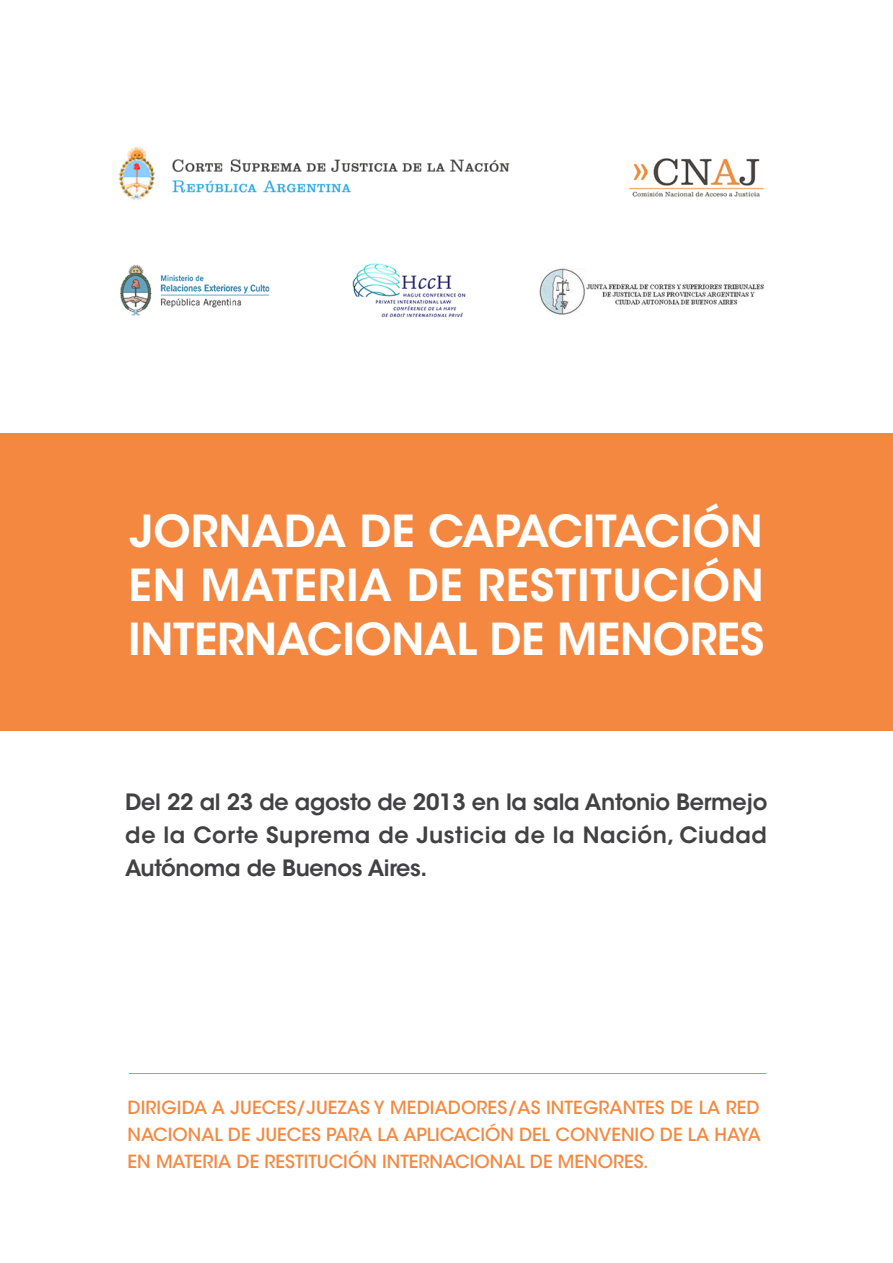
<style>
.page{position:relative;width:893px;height:1263px;background:#fff}
.page>*{position:absolute;margin:0;border:0;box-sizing:border-box;transform-origin:0 0}
.t1{font:600 43.8px/54px "ITC Avant Garde Std";letter-spacing:-.005em;color:#fff;text-align:justify}
.t2{font:600 22.35px/33px "ITC Avant Garde Std";letter-spacing:.025em;color:#414042;text-align:justify}
.t3{font:500 18px/27px "ITC Avant Garde Std";color:#f58840;text-align:justify}
</style>
<div class="page">
<img style="left:118px;top:146px;width:646px;height:172px">
<hr style="left:129px;top:1073px;width:636px;height:1px;background:#f58840">
<div style="left:0;top:434px;width:893px;height:297px;background:#f58840"></div>
<h1 class="t1" style="left:128px;top:504px;width:638px">JORNADA DE CAPACITACIÓN EN MATERIA DE RESTITUCIÓN INTERNACIONAL DE MENORES</h1>
<p class="t2" style="left:125px;top:786px;width:644px">Del 22 al 23 de agosto de 2013 en la sala Antonio Bermejo de la Corte Suprema de Justicia de la Nación, Ciudad Autónoma de Buenos Aires.</p>
<p class="t3" style="left:128px;top:1094px;width:635px">DIRIGIDA A JUECES/JUEZAS Y MEDIADORES/AS INTEGRANTES DE LA RED NACIONAL DE JUECES PARA LA APLICACIÓN DEL CONVENIO DE LA HAYA EN MATERIA DE RESTITUCIÓN INTERNACIONAL DE MENORES.</p>
</div>
